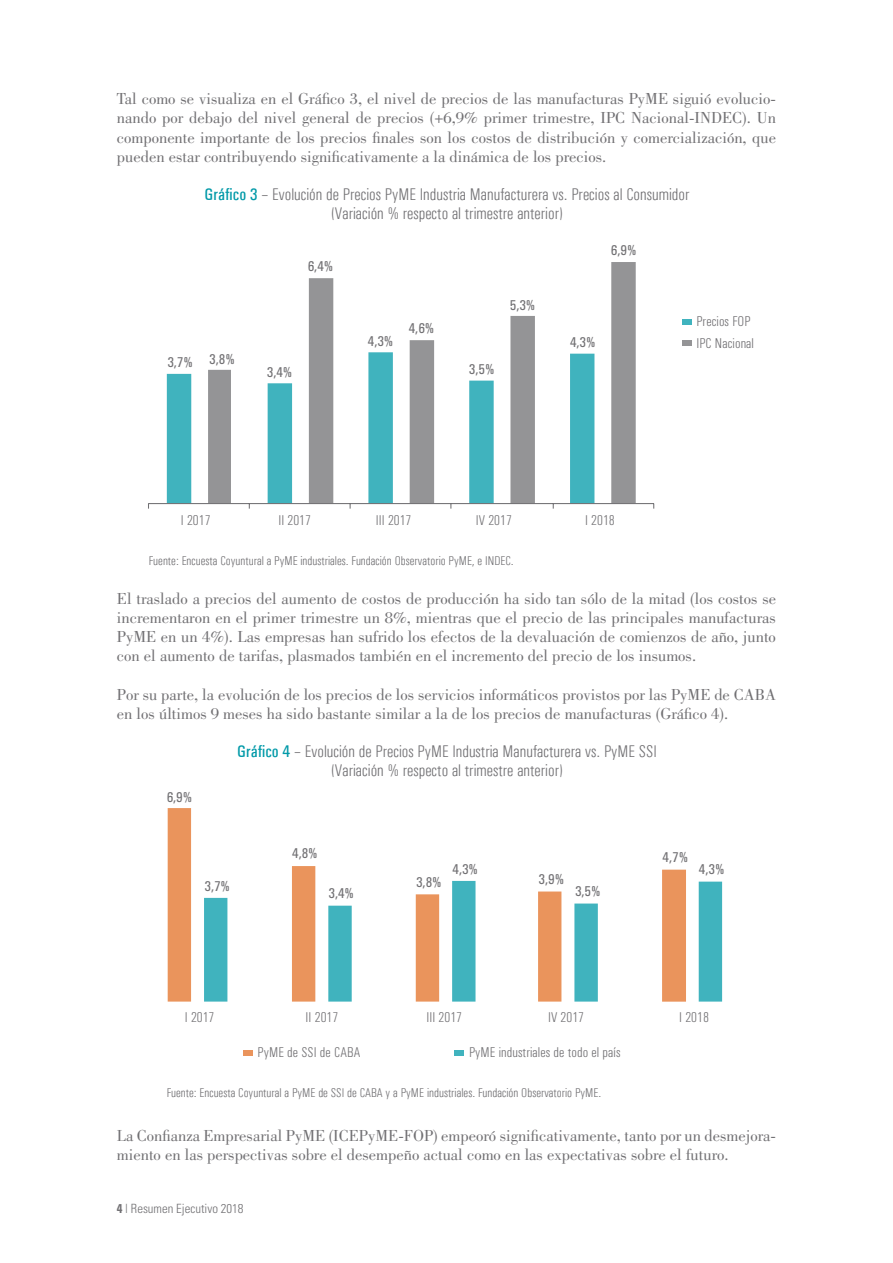
<style>
.page{position:relative;width:893px;height:1263px;background:#fff}
.page>*{position:absolute;margin:0;border:0;box-sizing:border-box;transform-origin:0 0}
.t1{font:300 condensed 16.95px/19.2px "Univers";color:#717073;text-align:center}
.t2{font:16.5px/19.2px "Bodoni Std";color:#717073;text-align:justify}
.t3{font:300 condensed 14.25px/21.6px "Univers";letter-spacing:.005em;color:#717073}
.t4{font:500 14.25px "Univers Condensed";color:#717073}
.t5{font:300 condensed 12.75px "Univers";color:#717073}
.t6{font:300 condensed 12.75px "Univers";color:#717073}
.s1{font-family:"Univers Condensed";font-weight:500;font-stretch:normal;color:#0099a8}
.s2{font-family:"Univers LT Std";font-weight:700}
</style>
<div class="page">
<div style="left:682px;top:340px;width:10px;height:6px;background:#949496"></div>
<div style="left:682px;top:319px;width:10px;height:6px;background:#40b3be"></div>
<div style="left:167px;top:373px;width:25px;height:130px;background:#40b3be"></div>
<svg style="left:208px;top:262px;width:428px;height:241px"></svg>
<hr style="left:148px;top:503px;width:506px;height:1px;background:#717073">
<div style="left:243px;top:1050px;width:10px;height:6px;background:#ea945c"></div>
<div style="left:454px;top:1050px;width:10px;height:6px;background:#40b3be"></div>
<svg style="left:168px;top:808px;width:518px;height:194px"></svg>
<svg style="left:204px;top:881px;width:518px;height:120px"></svg>
<p class="t2" style="left:117px;top:89px;width:661px">Tal como se visualiza en el Gráfico 3, el nivel de precios de las manufacturas PyME siguió evolucio&shy;nando por debajo del nivel general de precios (+6,9% primer trimestre, IPC Nacional-INDEC). Un componente importante de los precios finales son los costos de distribución y comercialización, que pueden estar contribuyendo significativamente a la dinámica de los precios.</p>
<p class="t1" style="left:205px;top:185px;width:486px"><span class="s1">Gráfico 3</span> – Evolución de Precios PyME Industria Manufacturera vs. Precios al Consumidor (Variación % respecto al trimestre anterior)</p>
<p class="t4" style="left:167px;top:354px;width:27px">3,7%</p>
<p class="t4" style="left:209px;top:350px;width:27px">3,8%</p>
<p class="t4" style="left:308px;top:258px;width:27px">6,4%</p>
<p class="t4" style="left:267px;top:364px;width:27px">3,4%</p>
<p class="t4" style="left:368px;top:332px;width:27px">4,3%</p>
<p class="t4" style="left:409px;top:320px;width:27px">4,6%</p>
<p class="t4" style="left:510px;top:296px;width:27px">5,3%</p>
<p class="t4" style="left:469px;top:361px;width:27px">3,5%</p>
<p class="t4" style="left:611px;top:242px;width:27px">6,9%</p>
<p class="t4" style="left:570px;top:333px;width:27px">4,3%</p>
<p class="t3" style="left:181px;top:509px;width:31px">I 2017</p>
<p class="t3" style="left:278px;top:509px;width:34px">II 2017</p>
<p class="t3" style="left:376px;top:509px;width:37px">III 2017</p>
<p class="t3" style="left:476px;top:509px;width:38px">IV 2017</p>
<p class="t3" style="left:585px;top:509px;width:31px">I 2018</p>
<p class="t5" style="left:149px;top:553px;width:366px">Fuente: Encuesta Coyuntural a PyME industriales. Fundación Observatorio PyME, e INDEC.</p>
<p class="t3" style="left:696px;top:311px;width:59px">Precios FOP<br>IPC Nacional</p>
<p class="t2" style="left:117px;top:589px;width:661px">El traslado a precios del aumento de costos de producción ha sido tan sólo de la mitad (los costos se incrementaron en el primer trimestre un 8%, mientras que el precio de las principales manufacturas PyME en un 4%). Las empresas han sufrido los efectos de la devaluación de comienzos de año, junto con el aumento de tarifas, plasmados también en el incremento del precio de los insumos.</p>
<p class="t2" style="left:117px;top:685px;width:661px">Por su parte, la evolución de los precios de los servicios informáticos provistos por las PyME de CABA en los últimos 9 meses ha sido bastante similar a la de los precios de manufacturas (Gráfico 4).</p>
<p class="t4" style="left:167px;top:789px;width:27px">6,9%</p>
<p class="t1" style="left:237px;top:742px;width:421px"><span class="s1">Gráfico 4</span> – Evolución de Precios PyME Industria Manufacturera vs. PyME SSI (Variación % respecto al trimestre anterior)</p>
<p class="t4" style="left:205px;top:877px;width:27px">3,7%</p>
<p class="t4" style="left:292px;top:845px;width:27px">4,8%</p>
<p class="t4" style="left:329px;top:885px;width:27px">3,4%</p>
<p class="t4" style="left:452px;top:860px;width:27px">4,3%</p>
<p class="t4" style="left:416px;top:874px;width:27px">3,8%</p>
<p class="t4" style="left:539px;top:871px;width:27px">3,9%</p>
<p class="t4" style="left:575px;top:883px;width:27px">3,5%</p>
<p class="t4" style="left:663px;top:849px;width:27px">4,7%</p>
<p class="t4" style="left:699px;top:861px;width:27px">4,3%</p>
<p class="t3" style="left:185px;top:1007px;width:31px">I 2017</p>
<p class="t3" style="left:306px;top:1007px;width:34px">II 2017</p>
<p class="t3" style="left:426px;top:1007px;width:37px">III 2017</p>
<p class="t3" style="left:548px;top:1007px;width:38px">IV 2017</p>
<p class="t3" style="left:679px;top:1007px;width:31px">I 2018</p>
<p class="t3" style="left:258px;top:1042px;width:104px">PyME de SSI de CABA</p>
<p class="t3" style="left:469px;top:1042px;width:153px">PyME industriales de todo el país</p>
<p class="t5" style="left:167px;top:1085px;width:436px">Fuente: Encuesta Coyuntural a PyME de SSI de CABA y a PyME industriales. Fundación Observatorio PyME.</p>
<p class="t2" style="left:117px;top:1126px;width:661px">La Confianza Empresarial PyME (ICEPyME-FOP) empeoró significativamente, tanto por un desmejora&shy;miento en las perspectivas sobre el desempeño actual como en las expectativas sobre el futuro.</p>
<p class="t6" style="left:117px;top:1201px;width:128px"><span class="s2">4</span> | Resumen Ejecutivo 2018</p>
</div>
